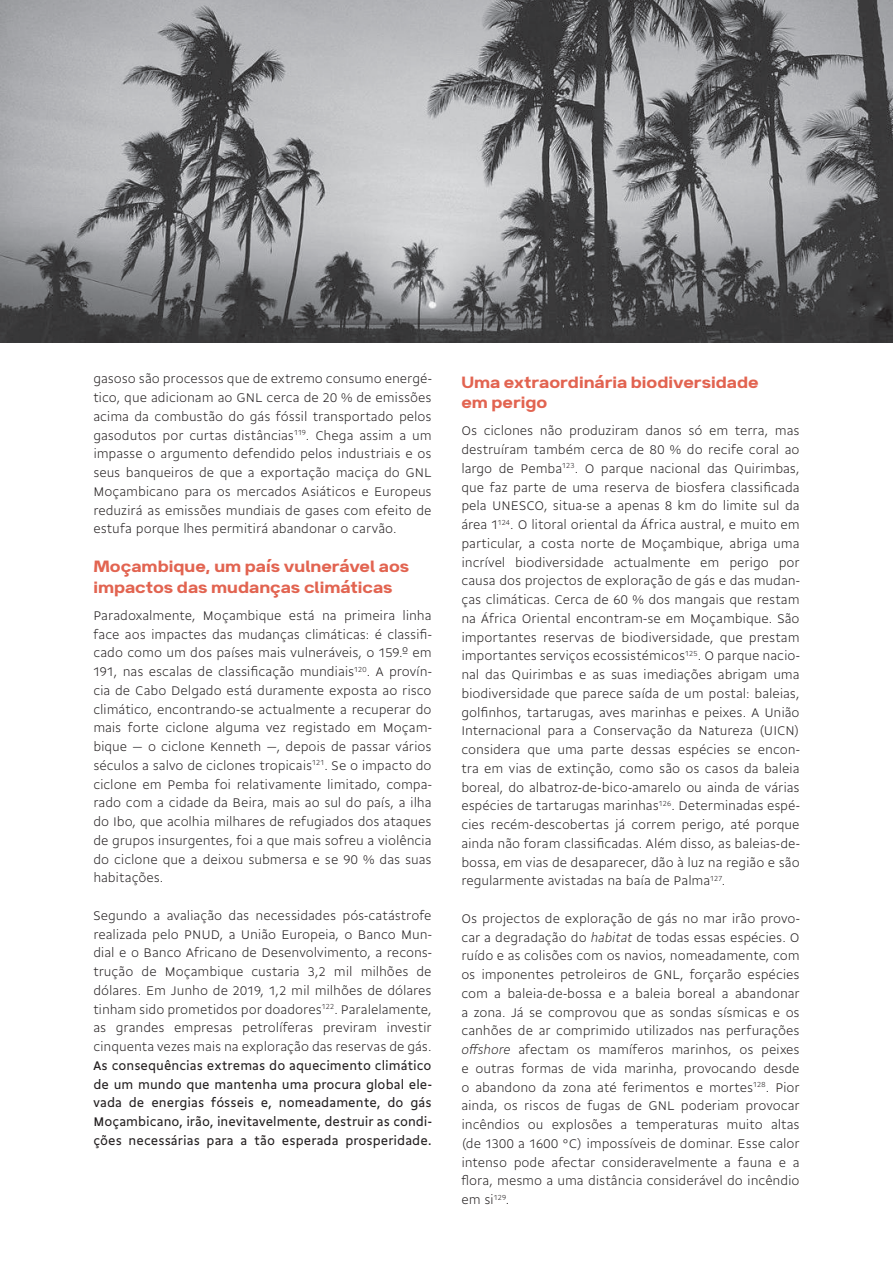
<style>
.page{position:relative;width:893px;height:1263px;background:#fff}
.page>*{position:absolute;margin:0;border:0;box-sizing:border-box;transform-origin:0 0}
.t1{font:19.5px/20.2px "Breul Grotesk A";color:#e26451}
.t2{font:300 13.5px/18.8px "Gemeli";letter-spacing:-.005em;color:#231f20;text-align:justify}
.t3{font:13.5px/18.8px "Gemeli";color:#231f20;text-align:justify}
.s1{font-style:italic}
</style>
<div class="page">
<img style="left:0;top:0;width:893px;height:342px">
<p class="t2" style="left:93px;top:369px;width:340px">gasoso são processos que de extremo consumo energé&shy;tico, que adicionam ao GNL cerca de 20 % de emissões acima da combustão do gás fóssil transportado pelos gasodutos por curtas distâncias<sup>119</sup>. Chega assim a um impasse o argumento defendido pelos industriais e os seus banqueiros de que a exportação maciça do GNL Moçambicano para os mercados Asiáticos e Europeus reduzirá as emissões mundiais de gases com efeito de estufa porque lhes permitirá abandonar o carvão.</p>
<h1 class="t1" style="left:93px;top:555px;width:317px">Moçambique, um país vulnerável aos impactos das mudanças climáticas</h1>
<p class="t2" style="left:93px;top:605px;width:340px">Paradoxalmente, Moçambique está na primeira linha face aos impactes das mudanças climáticas: é classifi&shy;cado como um dos países mais vulneráveis, o 159.º em 191, nas escalas de classificação mundiais<sup>120</sup>. A provín&shy;cia de Cabo Delgado está duramente exposta ao risco climático, encontrando-se actualmente a recuperar do mais forte ciclone alguma vez registado em Moçam&shy;bique — o ciclone Kenneth —, depois de passar vários séculos a salvo de ciclones tropicais<sup>121</sup>. Se o impacto do ciclone em Pemba foi relativamente limitado, compa&shy;rado com a cidade da Beira, mais ao sul do país, a ilha do Ibo, que acolhia milhares de refugiados dos ataques de grupos insurgentes, foi a que mais sofreu a violência do ciclone que a deixou submersa e se 90 % das suas habitações.</p>
<p class="t2" style="left:93px;top:905px;width:340px">Segundo a avaliação das necessidades pós-catástrofe realizada pelo PNUD, a União Europeia, o Banco Mun&shy;dial e o Banco Africano de Desenvolvimento, a recons&shy;trução de Moçambique custaria 3,2 mil milhões de dólares. Em Junho de 2019, 1,2 mil milhões de dólares tinham sido prometidos por doadores<sup>122</sup>. Paralelamente, as grandes empresas petrolíferas previram investir cinquenta vezes mais na exploração das reservas de gás.</p>
<p class="t3" style="left:93px;top:1055px;width:340px">As consequências extremas do aquecimento climático de um mundo que mantenha uma procura global ele&shy;vada de energias fósseis e, nomeadamente, do gás Moçambicano, irão, inevitavelmente, destruir as condi&shy;ções necessárias para a tão esperada prosperidade.</p>
<h1 class="t1" style="left:461px;top:371px;width:299px">Uma extraordinária biodiversidade em perigo</h1>
<p class="t2" style="left:461px;top:421px;width:340px">Os ciclones não produziram danos só em terra, mas destruíram também cerca de 80 % do recife coral ao largo de Pemba<sup>123</sup>. O parque nacional das Quirimbas, que faz parte de uma reserva de biosfera classificada pela UNESCO, situa-se a apenas 8 km do limite sul da área 1<sup>124</sup>. O litoral oriental da África austral, e muito em particular, a costa norte de Moçambique, abriga uma incrível biodiversidade actualmente em perigo por causa dos projectos de exploração de gás e das mudan&shy;ças climáticas. Cerca de 60 % dos mangais que restam na África Oriental encontram-se em Moçambique. São importantes reservas de biodiversidade, que prestam importantes serviços ecossistémicos<sup>125</sup>. O parque nacio&shy;nal das Quirimbas e as suas imediações abrigam uma biodiversidade que parece saída de um postal: baleias, golfinhos, tartarugas, aves marinhas e peixes. A União Internacional para a Conservação da Natureza (UICN) considera que uma parte dessas espécies se encon&shy;tra em vias de extinção, como são os casos da baleia boreal, do albatroz-de-bico-amarelo ou ainda de várias espécies de tartarugas marinhas<sup>126</sup>. Determinadas espé&shy;cies recém-descobertas já correm perigo, até porque ainda não foram classificadas. Além disso, as baleias-de&shy;bossa, em vias de desaparecer, dão à luz na região e são regularmente avistadas na baía de Palma<sup>127</sup>.</p>
<p class="t2" style="left:461px;top:908px;width:340px">Os projectos de exploração de gás no mar irão provo&shy;car a degradação do <span class="s1">habitat</span> de todas essas espécies. O ruído e as colisões com os navios, nomeadamente, com os imponentes petroleiros de GNL, forçarão espécies com a baleia-de-bossa e a baleia boreal a abandonar a zona. Já se comprovou que as sondas sísmicas e os canhões de ar comprimido utilizados nas perfurações <span class="s1">offshore</span> afectam os mamíferos marinhos, os peixes e outras formas de vida marinha, provocando desde o abandono da zona até ferimentos e mortes<sup>128</sup>. Pior ainda, os riscos de fugas de GNL poderiam provocar incêndios ou explosões a temperaturas muito altas (de 1300 a 1600 °C) impossíveis de dominar. Esse calor intenso pode afectar consideravelmente a fauna e a flora, mesmo a uma distância considerável do incêndio em si<sup>129</sup>.</p>
</div>
